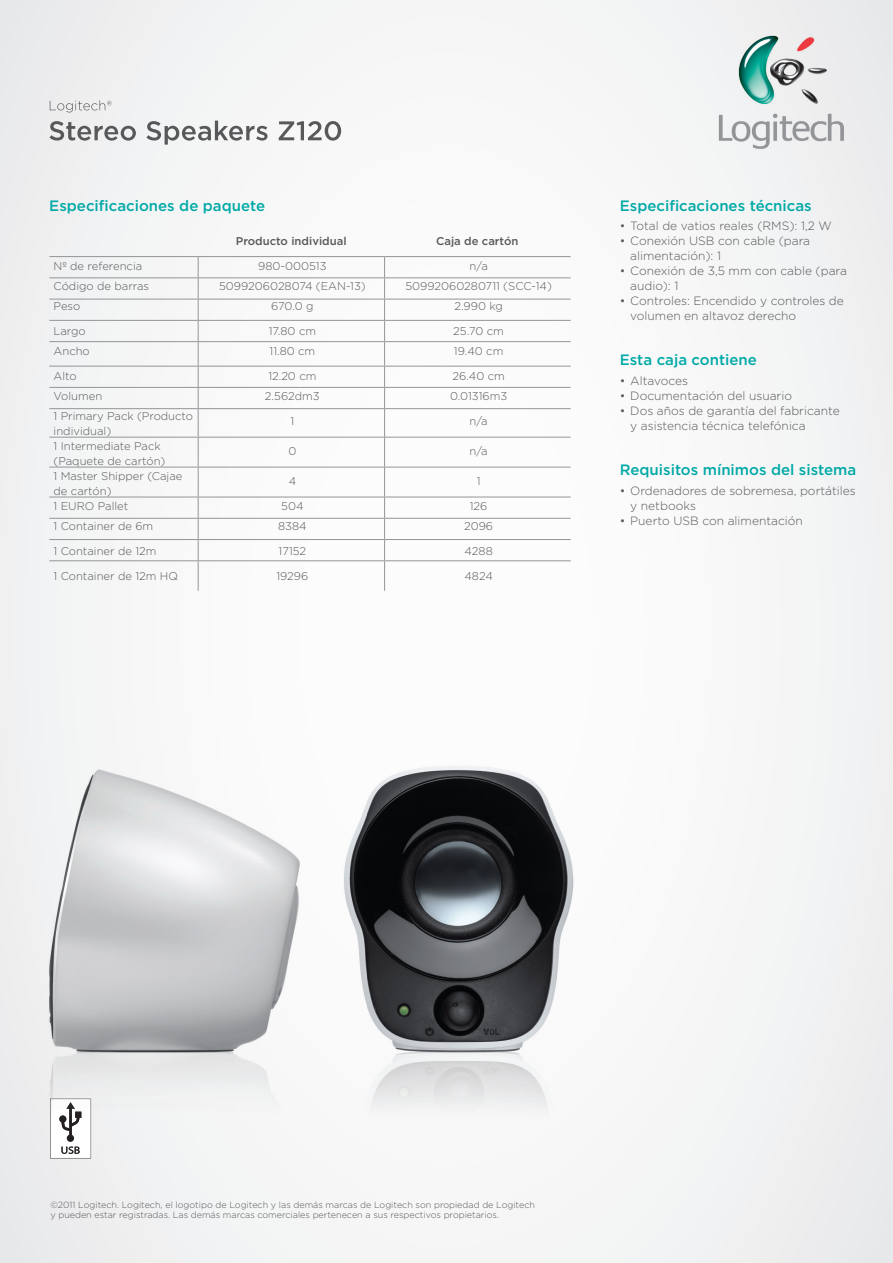
<style>
.page{position:relative;width:893px;height:1263px;background:#fff}
.page>*{position:absolute;margin:0;border:0;box-sizing:border-box;transform-origin:0 0}
.t1{font:500 15px "Gotham";color:#00a9a7}
.t2{font:300 12px/15px "Gotham";color:#57585a}
.t3{font:300 11.25px/15px "Gotham";color:#57585a}
.t4{font:500 11.25px "Gotham";color:#57585a}
.t5{font:300 9px/10.1px "Gotham";color:#57585a}
</style>
<div class="page">
<img style="left:0;top:0;width:735px;height:1263px">
<img style="left:716px;top:32px;width:132px;height:119px">
<img style="left:50px;top:100px;width:62px;height:12px">
<img style="left:49px;top:121px;width:292px;height:24px">
<svg style="left:50px;top:1099px;width:41px;height:59px"></svg>
<img style="left:59px;top:1102px;width:22px;height:40px">
<hr style="left:49px;top:256px;width:149px;height:1px;background:#939598">
<hr style="left:198px;top:256px;width:187px;height:1px;background:#939598">
<hr style="left:385px;top:256px;width:186px;height:1px;background:#939598">
<hr style="left:49px;top:277px;width:149px;height:1px;background:#939598">
<hr style="left:198px;top:277px;width:187px;height:1px;background:#939598">
<hr style="left:385px;top:277px;width:186px;height:1px;background:#939598">
<hr style="left:49px;top:299px;width:149px;height:1px;background:#939598">
<hr style="left:198px;top:299px;width:187px;height:1px;background:#939598">
<hr style="left:385px;top:299px;width:186px;height:1px;background:#939598">
<hr style="left:49px;top:320px;width:149px;height:1px;background:#939598">
<hr style="left:198px;top:320px;width:187px;height:1px;background:#939598">
<hr style="left:385px;top:320px;width:186px;height:1px;background:#939598">
<hr style="left:49px;top:341px;width:149px;height:1px;background:#939598">
<hr style="left:198px;top:341px;width:187px;height:1px;background:#939598">
<hr style="left:385px;top:341px;width:186px;height:1px;background:#939598">
<hr style="left:49px;top:366px;width:149px;height:1px;background:#939598">
<hr style="left:198px;top:366px;width:187px;height:1px;background:#939598">
<hr style="left:385px;top:366px;width:186px;height:1px;background:#939598">
<hr style="left:49px;top:387px;width:149px;height:1px;background:#939598">
<hr style="left:198px;top:387px;width:187px;height:1px;background:#939598">
<hr style="left:385px;top:387px;width:186px;height:1px;background:#939598">
<hr style="left:49px;top:408px;width:149px;height:1px;background:#939598">
<hr style="left:198px;top:408px;width:187px;height:1px;background:#939598">
<svg style="left:198px;top:257px;width:1px;height:180px"></svg>
<hr style="left:385px;top:408px;width:186px;height:1px;background:#939598">
<svg style="left:384px;top:257px;width:1px;height:180px"></svg>
<hr style="left:49px;top:437px;width:149px;height:1px;background:#939598">
<hr style="left:198px;top:437px;width:187px;height:1px;background:#939598">
<hr style="left:198px;top:437px;width:1px;height:30px;background:#939598">
<hr style="left:385px;top:437px;width:186px;height:1px;background:#939598">
<hr style="left:384px;top:437px;width:1px;height:30px;background:#939598">
<hr style="left:49px;top:467px;width:149px;height:1px;background:#939598">
<hr style="left:198px;top:467px;width:187px;height:1px;background:#939598">
<hr style="left:198px;top:467px;width:1px;height:30px;background:#939598">
<hr style="left:385px;top:467px;width:186px;height:1px;background:#939598">
<hr style="left:384px;top:467px;width:1px;height:30px;background:#939598">
<hr style="left:49px;top:497px;width:149px;height:1px;background:#939598">
<hr style="left:198px;top:497px;width:187px;height:1px;background:#939598">
<hr style="left:385px;top:497px;width:186px;height:1px;background:#939598">
<hr style="left:49px;top:518px;width:149px;height:1px;background:#939598">
<hr style="left:198px;top:518px;width:187px;height:1px;background:#939598">
<hr style="left:385px;top:518px;width:186px;height:1px;background:#939598">
<hr style="left:49px;top:539px;width:149px;height:1px;background:#939598">
<hr style="left:198px;top:539px;width:187px;height:1px;background:#939598">
<svg style="left:198px;top:497px;width:1px;height:63px"></svg>
<hr style="left:385px;top:539px;width:186px;height:1px;background:#939598">
<svg style="left:384px;top:497px;width:1px;height:63px"></svg>
<hr style="left:49px;top:560px;width:149px;height:1px;background:#939598">
<hr style="left:198px;top:560px;width:187px;height:1px;background:#939598">
<hr style="left:198px;top:561px;width:1px;height:30px;background:#939598">
<hr style="left:385px;top:560px;width:186px;height:1px;background:#939598">
<hr style="left:384px;top:561px;width:1px;height:30px;background:#939598">
<h1 class="t1" style="left:49px;top:195px;width:217px">Especificaciones de paquete</h1>
<p class="t4" style="left:236px;top:234px;width:112px">Producto individual</p>
<p class="t4" style="left:436px;top:234px;width:84px">Caja de cartón</p>
<p class="t3" style="left:54px;top:259px;width:90px">Nº de referencia</p>
<p class="t3" style="left:258px;top:259px;width:70px">980-000513</p>
<p class="t3" style="left:470px;top:259px;width:20px">n/a</p>
<p class="t3" style="left:54px;top:279px;width:97px">Código de barras</p>
<p class="t3" style="left:219px;top:279px;width:148px">5099206028074 (EAN-13)</p>
<p class="t3" style="left:405px;top:279px;width:148px">50992060280711 (SCC-14)</p>
<p class="t3" style="left:54px;top:298px;width:28px">Peso</p>
<p class="t3" style="left:271px;top:298px;width:44px">670.0 g</p>
<p class="t3" style="left:454px;top:298px;width:50px">2.990 kg</p>
<p class="t3" style="left:54px;top:323px;width:34px">Largo</p>
<p class="t3" style="left:269px;top:323px;width:49px">17.80 cm</p>
<p class="t3" style="left:453px;top:323px;width:52px">25.70 cm</p>
<p class="t3" style="left:54px;top:343px;width:38px">Ancho</p>
<p class="t3" style="left:270px;top:343px;width:47px">11.80 cm</p>
<p class="t3" style="left:454px;top:343px;width:51px">19.40 cm</p>
<p class="t3" style="left:54px;top:368px;width:25px">Alto</p>
<p class="t3" style="left:268px;top:368px;width:50px">12.20 cm</p>
<p class="t3" style="left:452px;top:368px;width:54px">26.40 cm</p>
<p class="t3" style="left:54px;top:388px;width:50px">Volumen</p>
<p class="t3" style="left:265px;top:388px;width:56px">2.562dm3</p>
<p class="t3" style="left:450px;top:388px;width:59px">0.01316m3</p>
<p class="t3" style="left:54px;top:408px;width:141px">1 Primary Pack (Producto individual)</p>
<p class="t3" style="left:291px;top:413px;width:5px">1</p>
<p class="t3" style="left:469px;top:413px;width:20px">n/a</p>
<p class="t3" style="left:54px;top:438px;width:113px">1 Intermediate Pack (Paquete de cartón)</p>
<p class="t3" style="left:288px;top:443px;width:9px">0</p>
<p class="t3" style="left:469px;top:443px;width:20px">n/a</p>
<p class="t3" style="left:54px;top:468px;width:130px">1 Master Shipper (Cajae de cartón)</p>
<p class="t3" style="left:289px;top:473px;width:9px">4</p>
<p class="t3" style="left:477px;top:473px;width:5px">1</p>
<p class="t3" style="left:54px;top:498px;width:76px">1 EURO Pallet</p>
<p class="t3" style="left:281px;top:498px;width:24px">504</p>
<p class="t3" style="left:470px;top:498px;width:19px">126</p>
<p class="t3" style="left:54px;top:518px;width:101px">1 Container de 6m</p>
<p class="t3" style="left:278px;top:518px;width:30px">8384</p>
<p class="t3" style="left:464px;top:518px;width:31px">2096</p>
<p class="t3" style="left:54px;top:543px;width:105px">1 Container de 12m</p>
<p class="t3" style="left:279px;top:543px;width:29px">17152</p>
<p class="t3" style="left:464px;top:543px;width:30px">4288</p>
<p class="t3" style="left:54px;top:568px;width:126px">1 Container de 12m HQ</p>
<p class="t3" style="left:276px;top:568px;width:33px">19296</p>
<p class="t3" style="left:464px;top:568px;width:30px">4824</p>
<h1 class="t1" style="left:620px;top:195px;width:193px">Especificaciones técnicas</h1>
<p class="t2" style="left:620px;top:218px;width:213px">• Total de vatios reales (RMS): 1,2 W</p>
<p class="t2" style="left:630px;top:233px;width:181px;text-indent:-10px">• Conexión USB con cable (para alimentación): 1</p>
<p class="t2" style="left:630px;top:263px;width:218px;text-indent:-10px">• Conexión de 3,5 mm con cable (para audio): 1</p>
<p class="t2" style="left:630px;top:293px;width:215px;text-indent:-10px">• Controles: Encendido y controles de volumen en altavoz derecho</p>
<h1 class="t1" style="left:620px;top:350px;width:139px">Esta caja contiene</h1>
<p class="t2" style="left:620px;top:373px;width:70px">• Altavoces</p>
<p class="t2" style="left:620px;top:388px;width:174px">• Documentación del usuario</p>
<p class="t2" style="left:630px;top:403px;width:211px;text-indent:-10px">• Dos años de garantía del fabricante y asistencia técnica telefónica</p>
<h1 class="t1" style="left:620px;top:460px;width:238px">Requisitos mínimos del sistema</h1>
<p class="t2" style="left:630px;top:483px;width:227px;text-indent:-10px">• Ordenadores de sobremesa, portátiles y netbooks</p>
<p class="t2" style="left:620px;top:513px;width:185px">• Puerto USB con alimentación</p>
<p class="t5" style="left:50px;top:1200px;width:486px">©2011 Logitech. Logitech, el logotipo de Logitech y las demás marcas de Logitech son propiedad de Logitech y pueden estar registradas. Las demás marcas comerciales pertenecen a sus respectivos propietarios.</p>
</div>
